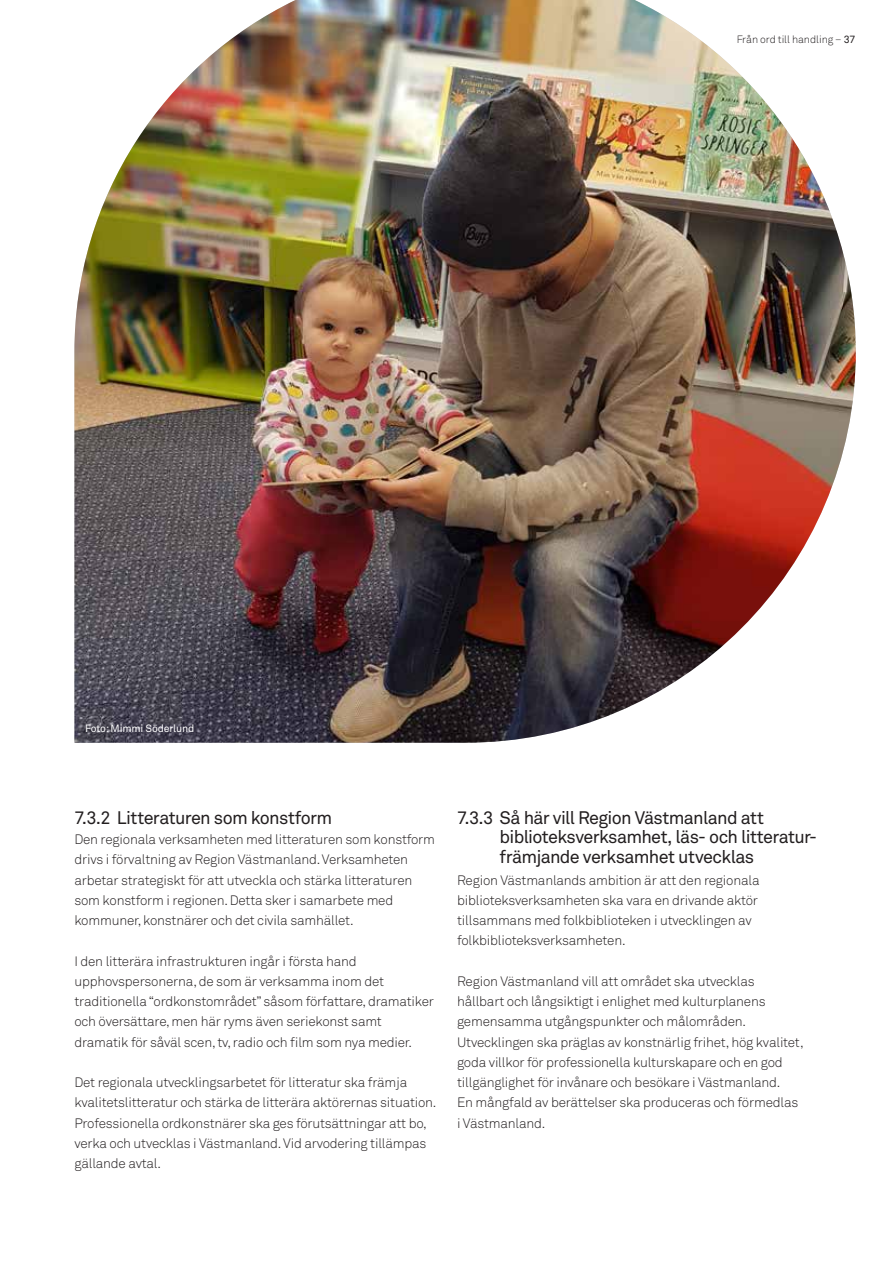
<style>
.page{position:relative;width:893px;height:1263px;background:#fff}
.page>*{position:absolute;margin:0;border:0;box-sizing:border-box;transform-origin:0 0}
.H4_Underrubrik_nivå{font:18px/19.5px "Akkurat Std";letter-spacing:-.035em;color:#231f20}
.BRÖTIG{font:300 13.5px/20.2px "Akkurat Std";letter-spacing:-.015em;color:#231f20}
.t1{font:300 10.5px "Akkurat Std";letter-spacing:-.005em;color:#231f20}
.Fotograf{font:10.5px "Akkurat Std";letter-spacing:-.015em;color:#fff}
.s1{font-weight:400}
</style>
<div class="page">
<img style="left:74px;top:0;width:782px;height:743px">
<p class="t1" style="left:736px;top:33px;width:121px">Från ord till handling – <span class="s1">37</span></p>
<p class="Fotograf" style="left:85px;top:722px;width:111px">Foto: Mimmi Söderlund</p>
<h4 class="H4_Underrubrik_nivå" style="left:74px;top:808px;width:259px">7.3.2 Litteraturen som konstform</h4>
<p class="BRÖTIG" style="left:74px;top:829px;width:362px">Den regionala verksamheten med litteraturen som konstform drivs i förvaltning av Region Västmanland. Verksamheten arbetar strategiskt för att utveckla och stärka litteraturen som konstform i regionen. Detta sker i samarbete med kommuner, konstnärer och det civila samhället.</p>
<p class="BRÖTIG" style="left:74px;top:951px;width:361px">I den litterära infrastrukturen ingår i första hand upphovspersonerna, de som är verksamma inom det traditionella “ordkonstområdet” såsom författare, dramatiker och översättare, men här ryms även seriekonst samt dramatik för såväl scen, tv, radio och film som nya medier.</p>
<p class="BRÖTIG" style="left:74px;top:1072px;width:364px">Det regionala utvecklingsarbetet för litteratur ska främja kvalitetslitteratur och stärka de litterära aktörernas situation.<br>Professionella ordkonstnärer ska ges förutsättningar att bo, verka och utvecklas i Västmanland. Vid arvodering tillämpas gällande avtal.</p>
<h4 class="H4_Underrubrik_nivå" style="left:500px;top:808px;width:316px;text-indent:-43px">7.3.3 Så här vill Region Västmanland att biblioteksverksamhet, läs- och litteratur&shy;främjande verksamhet utvecklas</h4>
<p class="BRÖTIG" style="left:457px;top:870px;width:304px">Region Västmanlands ambition är att den regionala biblioteksverksamheten ska vara en drivande aktör tillsammans med folkbiblioteken i utvecklingen av folkbiblioteksverksamheten.</p>
<p class="BRÖTIG" style="left:457px;top:971px;width:310px">Region Västmanland vill att området ska utvecklas hållbart och långsiktigt i enlighet med kulturplanens gemensamma utgångspunkter och målområden.</p>
<p class="BRÖTIG" style="left:457px;top:1032px;width:348px">Utvecklingen ska präglas av konstnärlig frihet, hög kvalitet, goda villkor för professionella kulturskapare och en god tillgänglighet för invånare och besökare i Västmanland.<br>En mångfald av berättelser ska produceras och förmedlas i Västmanland.</p>
</div>
